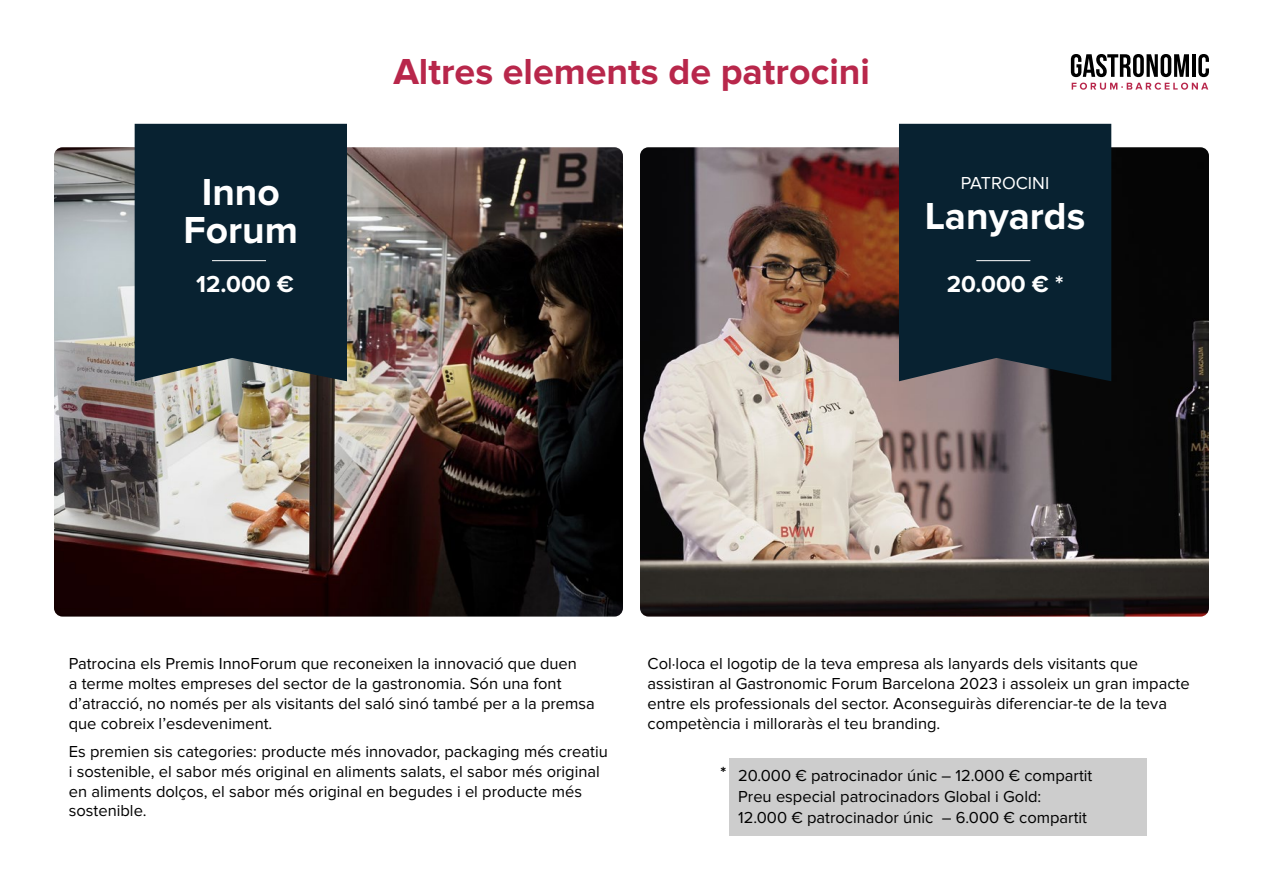
<style>
.page{position:relative;width:1263px;height:893px;background:#fff}
.page>*{position:absolute;margin:0;border:0;box-sizing:border-box;transform-origin:0 0}
.t1{font:700 39px/37.5px "Proxima Nova";color:#fff;text-align:center}
.t2{font:700 37.5px "Proxima Nova";color:#b8274b}
.t3{font:700 24px "Proxima Nova";color:#fff}
.t4{font:18px "Proxima Nova";color:#fff}
.t5{font:16.5px/19.8px "Proxima Nova";color:#000}
.t6{font:700 16.5px "Proxima Nova";color:#000}
</style>
<div class="page">
<svg style="left:1071px;top:54px;width:118px;height:23px"></svg>
<hr style="left:1192px;top:54px;width:3px;height:23px;background:#000">
<svg style="left:1198px;top:54px;width:11px;height:23px"></svg>
<svg style="left:1072px;top:83px;width:136px;height:7px"></svg>
<img style="left:640px;top:147px;width:569px;height:470px">
<img style="left:54px;top:147px;width:569px;height:470px">
<div style="left:135px;top:124px;width:212px;height:257px;background:#082231"></div>
<div style="left:899px;top:124px;width:212px;height:257px;background:#082231"></div>
<hr style="left:212px;top:260px;width:54px;height:1px;background:#fff">
<hr style="left:976px;top:260px;width:54px;height:1px;background:#fff">
<div style="left:729px;top:758px;width:418px;height:78px;background:#cdcdcd"></div>
<p class="t1" style="left:184px;top:174px;width:116px">Inno<br>Forum</p>
<p class="t2" style="left:393px;top:50px;width:478px">Altres elements de patrocini</p>
<p class="t4" style="left:961px;top:172px;width:90px">PATROCINI</p>
<p class="t1" style="left:925px;top:198px;width:162px">Lanyards</p>
<p class="t3" style="left:196px;top:270px;width:99px">12.000 €</p>
<p class="t3" style="left:947px;top:270px;width:118px">20.000 € *</p>
<p class="t5" style="left:69px;top:654px;width:528px">Patrocina els Premis InnoForum que reconeixen la innovació que duen<br>a terme moltes empreses del sector de la gastronomia. Són una font d’atracció, no només per als visitants del saló sinó també per a la premsa que cobreix l’esdeveniment.</p>
<p class="t5" style="left:69px;top:742px;width:541px">Es premien sis categories: producte més innovador, packaging més creatiu i sostenible, el sabor més original en aliments salats, el sabor més original en aliments dolços, el sabor més original en begudes i el producte més sostenible.</p>
<p class="t5" style="left:647px;top:654px;width:544px">Col·loca el logotip de la teva empresa als lanyards dels visitants que assistiran al Gastronomic Forum Barcelona 2023 i assoleix un gran impacte entre els professionals del sector. Aconseguiràs diferenciar-te de la teva competència i milloraràs el teu branding.</p>
<p class="t5" style="left:738px;top:765px;width:356px;line-height:21px">20.000 € patrocinador únic – 12.000 € compartit<br>Preu especial patrocinadors Global i Gold:<br>12.000 € patrocinador únic – 6.000 € compartit</p>
<p class="t6" style="left:721px;top:763px;width:7px">*</p>
</div>
